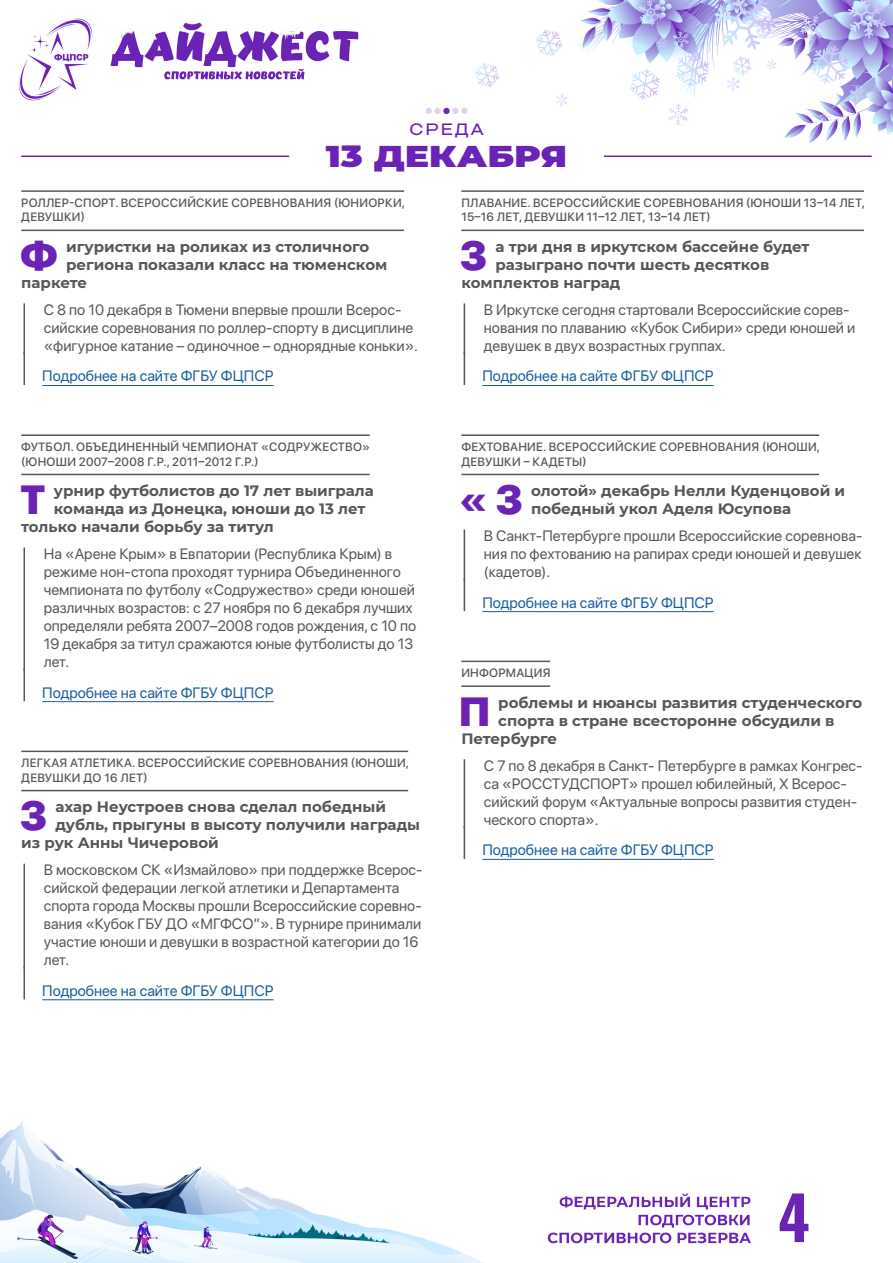
<style>
.page{position:relative;width:893px;height:1263px;background:#fff}
.page>*{position:absolute;margin:0;border:0;box-sizing:border-box;transform-origin:0 0}
.t1{font:700 60px "Oswald";color:#6a23b5}
.Заголовок_1{font:900 40.5px "SF Pro Display";color:#6a23b5}
.Заголовок_2{font:900 40.5px "SF Pro Display";color:#6a23b5}
.t2{font:900 30px "Montserrat";color:#6a23b5;scale:1.2 1}
.t3{font:500 16.5px "Steppe";letter-spacing:.08em;color:#6a23b5;scale:1.09 1}
.Текст{font:15px/18px "SF Pro Display";color:#56575c}
.Заголовок_1-2{font:700 15px "Montserrat";color:#56575c}
.Гиперссылка{font:15px "SF Pro Display";color:#175d9e}
.Заголовок_2-2{font:700 15px/18px "Montserrat";color:#56575c}
.Подзаголовок{font:italic 500 12px/14.4px "SF Pro Display";letter-spacing:.02em;color:#56575c}
</style>
<div class="page">
<img style="left:0;top:0;width:893px;height:1263px">
<hr style="left:21px;top:156px;width:268px;height:1px;background:#6a23b5">
<hr style="left:604px;top:156px;width:268px;height:1px;background:#6a23b5">
<svg style="left:426px;top:108px;width:6px;height:6px"></svg>
<div style="left:434px;top:108px;width:7px;height:6px;background:#e1d3f0;border-radius:50%"></div>
<div style="left:443px;top:108px;width:7px;height:6px;background:#6a23b5;border-radius:50%"></div>
<svg style="left:452px;top:108px;width:15px;height:6px"></svg>
<hr style="left:21px;top:230px;width:383px;height:1px;background:#56575c">
<hr style="left:21px;top:190px;width:383px;height:2px;background:#56575c">
<hr style="left:24px;top:303px;width:1px;height:51px;background:#56575c">
<hr style="left:24px;top:352px;width:1px;height:33px;background:#56575c">
<hr style="left:42px;top:385px;width:232px;height:1px;background:#175d9e">
<hr style="left:21px;top:474px;width:349px;height:1px;background:#56575c">
<hr style="left:21px;top:434px;width:349px;height:2px;background:#56575c">
<hr style="left:24px;top:547px;width:1px;height:123px;background:#56575c">
<hr style="left:24px;top:668px;width:1px;height:33px;background:#56575c">
<hr style="left:42px;top:701px;width:232px;height:1px;background:#175d9e">
<hr style="left:21px;top:790px;width:387px;height:1px;background:#56575c">
<hr style="left:21px;top:751px;width:387px;height:1px;background:#56575c">
<hr style="left:24px;top:864px;width:1px;height:104px;background:#56575c">
<hr style="left:24px;top:966px;width:1px;height:33px;background:#56575c">
<hr style="left:42px;top:999px;width:232px;height:1px;background:#175d9e">
<hr style="left:461px;top:230px;width:403px;height:1px;background:#56575c">
<hr style="left:461px;top:190px;width:403px;height:2px;background:#56575c">
<hr style="left:464px;top:303px;width:1px;height:51px;background:#56575c">
<hr style="left:464px;top:352px;width:1px;height:33px;background:#56575c">
<hr style="left:482px;top:385px;width:232px;height:1px;background:#175d9e">
<hr style="left:461px;top:474px;width:358px;height:1px;background:#56575c">
<hr style="left:461px;top:434px;width:358px;height:2px;background:#56575c">
<hr style="left:464px;top:529px;width:1px;height:51px;background:#56575c">
<hr style="left:464px;top:578px;width:1px;height:33px;background:#56575c">
<hr style="left:482px;top:611px;width:232px;height:1px;background:#175d9e">
<hr style="left:461px;top:685px;width:89px;height:2px;background:#56575c">
<hr style="left:461px;top:661px;width:89px;height:1px;background:#56575c">
<hr style="left:464px;top:759px;width:1px;height:69px;background:#56575c">
<hr style="left:464px;top:826px;width:1px;height:33px;background:#56575c">
<hr style="left:482px;top:859px;width:232px;height:1px;background:#175d9e">
<p class="t3" style="left:409px;top:119px;width:70px">СРЕДА</p>
<h3 class="t2" style="left:326px;top:134px;width:203px">13 ДЕКАБРЯ</h3>
<p class="Подзаголовок" style="left:21px;top:195px;width:385px">РОЛЛЕР-СПОРТ. ВСЕРОССИЙСКИЕ СОРЕВНОВАНИЯ (ЮНИОРКИ,<br>ДЕВУШКИ)</p>
<p class="Заголовок_1" style="left:20px;top:226px;width:39px">Ф</p>
<p class="Заголовок_1-2" style="left:66px;top:236px;width:305px">игуристки на роликах из столичного</p>
<p class="Заголовок_1-2" style="left:66px;top:254px;width:323px">региона показали класс на тюменском</p>
<p class="Заголовок_1-2" style="left:21px;top:272px;width:67px">паркете</p>
<p class="Текст" style="left:44px;top:299px;width:376px">C 8 по 10 декабря в Тюмени впервые прошли Всерос&shy;сийские соревнования по роллер-спорту в дисциплине «фигурное катание – одиночное – однорядные коньки».</p>
<p class="Гиперссылка" style="left:42px;top:365px;width:233px">Подробнее на сайте ФГБУ ФЦПСР</p>
<p class="Подзаголовок" style="left:21px;top:439px;width:350px">ФУТБОЛ. ОБЪЕДИНЕННЫЙ ЧЕМПИОНАТ «СОДРУЖЕСТВО» (ЮНОШИ 2007–2008 Г.Р., 2011–2012 Г.Р.)</p>
<p class="Заголовок_1" style="left:20px;top:470px;width:27px">Т</p>
<p class="Заголовок_1-2" style="left:54px;top:480px;width:322px">урнир футболистов до 17 лет выиграла</p>
<p class="Заголовок_1-2" style="left:54px;top:498px;width:313px">команда из Донецка, юноши до 13 лет</p>
<p class="Заголовок_1-2" style="left:21px;top:516px;width:254px">только начали борьбу за титул</p>
<p class="Текст" style="left:44px;top:544px;width:374px">На «Арене Крым» в Евпатории (Республика Крым) в режиме нон-стопа проходят турнира Объединенного чемпионата по футболу «Содружество» среди юношей различных возрастов: с 27 ноября по 6 декабря лучших определяли ребята 2007–2008 годов рождения, с 10 по 19 декабря за титул сражаются юные футболисты до 13 лет.</p>
<p class="Гиперссылка" style="left:42px;top:681px;width:233px">Подробнее на сайте ФГБУ ФЦПСР</p>
<p class="Подзаголовок" style="left:21px;top:755px;width:389px">ЛЕГКАЯ АТЛЕТИКА. ВСЕРОССИЙСКИЕ СОРЕВНОВАНИЯ (ЮНОШИ,<br>ДЕВУШКИ ДО 16 ЛЕТ)</p>
<p class="Заголовок_1" style="left:20px;top:786px;width:29px">З</p>
<p class="Заголовок_1-2" style="left:55px;top:796px;width:332px">ахар Неустроев снова сделал победный</p>
<p class="Заголовок_1-2" style="left:55px;top:814px;width:366px">дубль, прыгуны в высоту получили награды</p>
<p class="Заголовок_1-2" style="left:21px;top:832px;width:199px">из рук Анны Чичеровой</p>
<p class="Текст" style="left:44px;top:860px;width:380px">В московском СК «Измайлово» при поддержке Всерос&shy;сийской федерации легкой атлетики и Департамента спорта города Москвы прошли Всероссийские соревно&shy;вания «Кубок ГБУ ДО «МГФСО”». В турнире принимали участие юноши и девушки в возрастной категории до 16 лет.</p>
<p class="Гиперссылка" style="left:42px;top:980px;width:233px">Подробнее на сайте ФГБУ ФЦПСР</p>
<p class="Подзаголовок" style="left:461px;top:195px;width:405px">ПЛАВАНИЕ. ВСЕРОССИЙСКИЕ СОРЕВНОВАНИЯ (ЮНОШИ 13–14 ЛЕТ,<br>15–16 ЛЕТ, ДЕВУШКИ 11–12 ЛЕТ, 13–14 ЛЕТ)</p>
<p class="Заголовок_1" style="left:460px;top:226px;width:29px">З</p>
<p class="Заголовок_1-2" style="left:495px;top:236px;width:316px">а три дня в иркутском бассейне будет</p>
<p class="Заголовок_1-2" style="left:495px;top:254px;width:275px">разыграно почти шесть десятков</p>
<p class="Заголовок_1-2" style="left:461px;top:272px;width:160px">комплектов наград</p>
<p class="Текст" style="left:484px;top:299px;width:373px">В Иркутске сегодня стартовали Всероссийские сорев&shy;нования по плаванию «Кубок Сибири» среди юношей и девушек в двух возрастных группах.</p>
<p class="Гиперссылка" style="left:482px;top:365px;width:233px">Подробнее на сайте ФГБУ ФЦПСР</p>
<p class="Подзаголовок" style="left:461px;top:439px;width:360px">ФЕХТОВАНИЕ. ВСЕРОССИЙСКИЕ СОРЕВНОВАНИЯ (ЮНОШИ,<br>ДЕВУШКИ – КАДЕТЫ)</p>
<p class="Заголовок_2" style="left:460px;top:470px;width:65px">«З</p>
<p class="Заголовок_2-2" style="left:531px;top:481px;width:316px">олотой» декабрь Нелли Куденцовой и победный укол Аделя Юсупова</p>
<p class="Текст" style="left:484px;top:526px;width:380px;text-align:justify">В Санкт-Петербурге прошли Всероссийские соревнова&shy;ния по фехтованию на рапирах среди юношей и девушек (кадетов).</p>
<p class="Гиперссылка" style="left:482px;top:591px;width:233px">Подробнее на сайте ФГБУ ФЦПСР</p>
<p class="Подзаголовок" style="left:461px;top:665px;width:91px">ИНФОРМАЦИЯ</p>
<p class="Заголовок_1" style="left:459px;top:682px;width:33px">П</p>
<p class="Заголовок_1-2" style="left:498px;top:692px;width:365px">роблемы и нюансы развития студенческого</p>
<p class="Заголовок_1-2" style="left:498px;top:710px;width:338px">спорта в стране всесторонне обсудили в</p>
<p class="Заголовок_1-2" style="left:461px;top:728px;width:97px">Петербурге</p>
<p class="Текст" style="left:484px;top:755px;width:380px">С 7 по 8 декабря в Санкт- Петербурге в рамках Конгрес&shy;са «РОССТУДСПОРТ» прошел юбилейный, Х Всерос&shy;сийский форум «Актуальные вопросы развития студен&shy;ческого спорта».</p>
<p class="Гиперссылка" style="left:482px;top:839px;width:233px">Подробнее на сайте ФГБУ ФЦПСР</p>
<h1 class="t1" style="left:778px;top:1186px;width:33px">4</h1>
</div>
